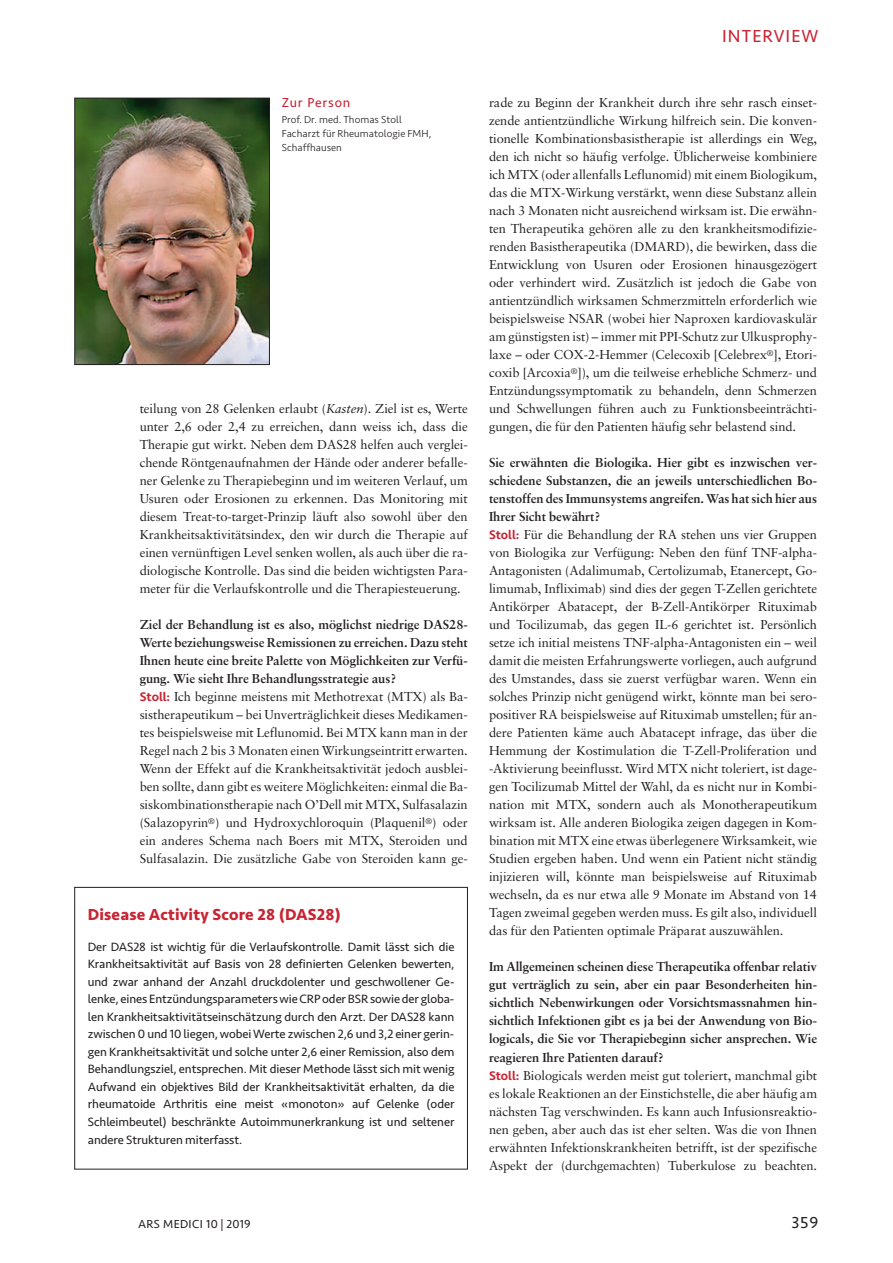
<style>
.page{position:relative;width:893px;height:1263px;background:#fff}
.page>*{position:absolute;margin:0;border:0;box-sizing:border-box;transform-origin:0 0}
.t1{font:18px "Seravek";letter-spacing:.06em;color:#c82434}
.t2{font:700 16.5px "Seravek";letter-spacing:.01em;color:#c82434}
.t3{font:16.5px "Seravek";color:#231f20}
.t4{font:13.5px "Seravek";letter-spacing:.06em;color:#c82434}
.t5{font:12.9px/18px "Sabon";letter-spacing:-.005em;color:#231f20}
.t6{font:12.45px/17.5px "Seravek";letter-spacing:-.005em;color:#231f20;text-align:justify}
.t7{font:12px "Seravek";letter-spacing:.025em;color:#231f20}
.t8{font:300 10.5px/13.8px "Seravek";letter-spacing:.005em;color:#231f20}
.s1{font-style:italic}
.s2{font-weight:700}
.s3{font-family:"Seravek";font-weight:500;color:#c82434}
</style>
<div class="page">
<img style="left:76px;top:100px;width:192px;height:263px">
<div style="left:74px;top:98px;width:196px;height:267px;border:1px solid #231f20"></div>
<div style="left:74px;top:887px;width:394px;height:282px;border:1px solid #231f20"></div>
<h1 class="t1" style="left:722px;top:22px;width:98px">INTERVIEW</h1>
<p class="t4" style="left:282px;top:92px;width:70px">Zur Person</p>
<p class="t8" style="left:282px;top:113px;width:151px">Prof. Dr. med. Thomas Stoll<br>Facharzt für Rheumatologie FMH,<br>Schaffhausen</p>
<p class="t5" style="left:140px;top:401px;width:330px;text-align:justify">teilung von 28 Gelenken erlaubt (<span class="s1">Kasten</span>). Ziel ist es, Werte unter 2,6 oder 2,4 zu erreichen, dann weiss ich, dass die Therapie gut wirkt. Neben dem DAS28 helfen auch verglei&shy;chende Röntgenaufnahmen der Hände oder anderer befalle&shy;ner Gelenke zu Therapiebeginn und im weiteren Verlauf, um Usuren oder Erosionen zu erkennen. Das Monitoring mit diesem Treat-to-target-Prinzip läuft also sowohl über den Krankheitsaktivitätsindex, den wir durch die Therapie auf einen vernünftigen Level senken wollen, als auch über die ra&shy;diologische Kontrolle. Das sind die beiden wichtigsten Para&shy;meter für die Verlaufskontrolle und die Therapiesteuerung.</p>
<p class="t5" style="left:140px;top:617px;width:330px"><span class="s2">Ziel der Behandlung ist es also, möglichst niedrige DAS28- Werte beziehungsweise Remissionen zu erreichen. Dazu steht Ihnen heute eine breite Palette von Möglichkeiten zur Verfü&shy;gung. Wie sieht Ihre Behandlungsstrategie aus?<br></span><span class="s3">Stoll:</span> Ich beginne meistens mit Methotrexat (MTX) als Ba&shy;sistherapeutikum – bei Unverträglichkeit dieses Medikamen&shy;tes beispielsweise mit Leflunomid. Bei MTX kann man in der Regel nach 2 bis 3 Monaten einen Wirkungseintritt erwarten.<br>Wenn der Effekt auf die Krankheitsaktivität jedoch ausblei&shy;ben sollte, dann gibt es weitere Möglichkeiten: einmal die Ba&shy;siskombinationstherapie nach O’Dell mit MTX, Sulfasalazin (Salazopyrin<sup>®</sup>) und Hydroxychloroquin (Plaquenil<sup>®</sup>) oder ein anderes Schema nach Boers mit MTX, Steroiden und Sulfasalazin. Die zusätzliche Gabe von Steroiden kann ge-</p>
<p class="t2" style="left:88px;top:901px;width:255px">Disease Activity Score 28 (DAS28)</p>
<p class="t6" style="left:88px;top:937px;width:368px">Der DAS28 ist wichtig für die Verlaufskontrolle. Damit lässt sich die Krankheitsaktivität auf Basis von 28 definierten Gelenken bewerten, und zwar anhand der Anzahl druckdolenter und geschwollener Ge&shy;lenke, eines EntzündungsparameterswieCRP oderBSRsowie der globa&shy;len Krankheitsaktivitätseinschätzung durch den Arzt. Der DAS28 kann zwischen 0 und 10 liegen, wobeiWerte zwischen 2,6 und 3,2 einer gerin&shy;gen Krankheitsaktivität und solche unter 2,6 einer Remission, also dem Behandlungsziel, entsprechen. Mit dieser Methode lässt sich mit wenig Aufwand ein objektives Bild der Krankheitsaktivität erhalten, da die rheumatoide Arthritis eine meist «monoton» auf Gelenke (oder Schleimbeutel) beschränkte Autoimmunerkrankung ist und seltener andere Strukturen miterfasst.</p>
<p class="t5" style="left:489px;top:95px;width:330px;text-align:justify">rade zu Beginn der Krankheit durch ihre sehr rasch einset&shy;zende antientzündliche Wirkung hilfreich sein. Die konven&shy;tionelle Kombinationsbasistherapie ist allerdings ein Weg, den ich nicht so häufig verfolge. Üblicherweise kombiniere ich MTX (oder allenfalls Leflunomid) mit einem Biologikum, das die MTX-Wirkung verstärkt, wenn diese Substanz allein nach 3 Monaten nicht ausreichend wirksam ist. Die erwähn&shy;ten Therapeutika gehören alle zu den krankheitsmodifizie&shy;renden Basistherapeutika (DMARD), die bewirken, dass die Entwicklung von Usuren oder Erosionen hinausgezögert oder verhindert wird. Zusätzlich ist jedoch die Gabe von antientzündlich wirksamen Schmerzmitteln erforderlich wie beispielsweise NSAR (wobei hier Naproxen kardiovaskulär am günstigsten ist) – immer mit PPI-Schutz zur Ulkusprophy&shy;laxe – oder COX-2-Hemmer (Celecoxib [Celebrex<sup>®</sup>], Etori&shy;coxib [Arcoxia<sup>®</sup>]), um die teilweise erhebliche Schmerz- und Entzündungssymptomatik zu behandeln, denn Schmerzen und Schwellungen führen auch zu Funktionsbeeinträchti&shy;gungen, die für den Patienten häufig sehr belastend sind.</p>
<p class="t5" style="left:489px;top:455px;width:330px"><span class="s2">Sie erwähnten die Biologika. Hier gibt es inzwischen ver&shy;schiedene Substanzen, die an jeweils unterschiedlichen Bo&shy;tenstoffen des Immunsystems angreifen. Was hat sich hier aus Ihrer Sicht bewährt?<br></span><span class="s3">Stoll:</span> Für die Behandlung der RA stehen uns vier Gruppen von Biologika zur Verfügung: Neben den fünf TNF-alpha-Antagonisten (Adalimumab, Certolizumab, Etanercept, Go&shy;limumab, Infliximab) sind dies der gegen T-Zellen gerichtete Antikörper Abatacept, der B-Zell-Antikörper Rituximab und Tocilizumab, das gegen IL-6 gerichtet ist. Persönlich setze ich initial meistens TNF-alpha-Antagonisten ein – weil damit die meisten Erfahrungswerte vorliegen, auch aufgrund des Umstandes, dass sie zuerst verfügbar waren. Wenn ein solches Prinzip nicht genügend wirkt, könnte man bei sero&shy;positiver RA beispielsweise auf Rituximab umstellen; für an&shy;dere Patienten käme auch Abatacept infrage, das über die Hemmung der Kostimulation die T-Zell-Proliferation und -Aktivierung beeinflusst. Wird MTX nicht toleriert, ist dage&shy;gen Tocilizumab Mittel der Wahl, da es nicht nur in Kombi&shy;nation mit MTX, sondern auch als Monotherapeutikum wirksam ist. Alle anderen Biologika zeigen dagegen in Kom&shy;bination mit MTX eine etwas überlegenere Wirksamkeit, wie Studien ergeben haben. Und wenn ein Patient nicht ständig injizieren will, könnte man beispielsweise auf Rituximab wechseln, da es nur etwa alle 9 Monate im Abstand von 14<br>Tagen zweimal gegeben werden muss. Es gilt also, individuell das für den Patienten optimale Präparat auszuwählen.</p>
<p class="t5" style="left:489px;top:959px;width:330px"><span class="s2">Im Allgemeinen scheinen diese Therapeutika offenbar relativ gut verträglich zu sein, aber ein paar Besonderheiten hin&shy;sichtlich Nebenwirkungen oder Vorsichtsmassnahmen hin&shy;sichtlich Infektionen gibt es ja bei der Anwendung von Bio&shy;logicals, die Sie vor Therapiebeginn sicher ansprechen. Wie reagieren Ihre Patienten darauf?<br></span><span class="s3">Stoll:</span> Biologicals werden meist gut toleriert, manchmal gibt es lokale Reaktionen an der Einstichstelle, die aber häufig am nächsten Tag verschwinden. Es kann auch Infusionsreaktio&shy;nen geben, aber auch das ist eher selten. Was die von Ihnen erwähnten Infektionskrankheiten betrifft, ist der spezifische Aspekt der (durchgemachten) Tuberkulose zu beachten.</p>
<p class="t7" style="left:138px;top:1214px;width:114px">ARS MEDICI 10 | 2019</p>
<p class="t3" style="left:791px;top:1209px;width:29px">359</p>
</div>
